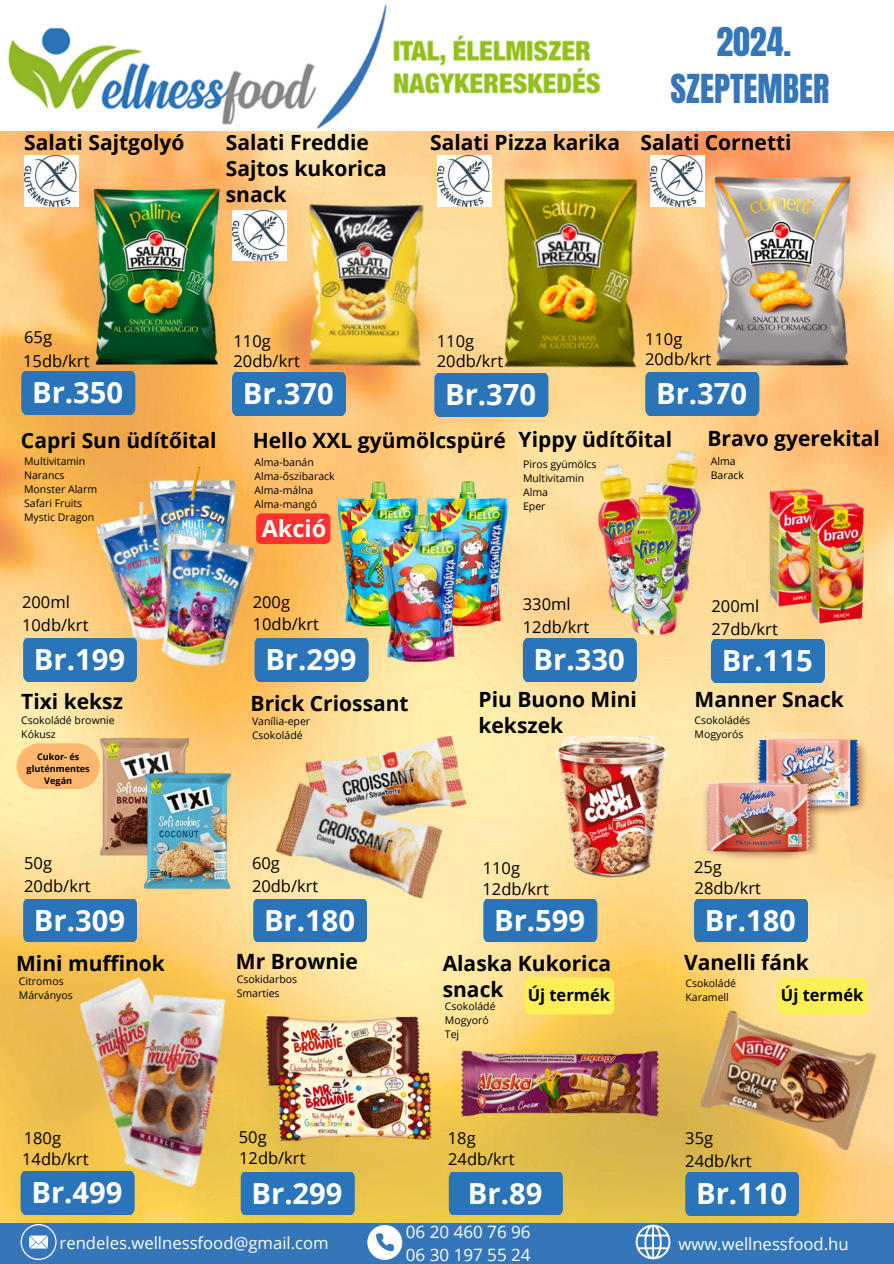
<style>
.page{position:relative;width:894px;height:1264px;background:#fff}
.page>*{position:absolute;margin:0;border:0;box-sizing:border-box;transform-origin:0 0}
.t1{font:33.9px/47.2px "Anton";color:#3576ba;text-align:center}
.t2{font:700 30px "Open Sans";color:#fff}
.t3{font:700 29.1px "Open Sans";color:#fff}
.t4{font:700 23.4px "Open Sans";color:#fff}
.t5{font:700 21px/25.8px "Open Sans";color:#000}
.t6{font:17.1px/23.4px "Open Sans";color:#fff}
.t7{font:16.65px "Open Sans";color:#fff}
.t8{font:16.5px/22.5px "Open Sans";color:#000}
.t9{font:700 16.5px "Open Sans";color:#000}
.t10{font:10.5px "Open Sans";color:#000}
.t11{font:700 9.15px/12.1px "Open Sans";color:#000;text-align:center}
</style>
<div class="page">
<img style="left:0;top:131px;width:893px;height:1091px">
<img style="left:8px;top:4px;width:593px;height:125px">
<div style="left:0;top:1222px;width:893px;height:41px;background:#3576ba"></div>
<img style="left:67px;top:188px;width:159px;height:179px">
<img style="left:275px;top:175px;width:159px;height:211px">
<img style="left:434px;top:144px;width:239px;height:253px">
<img style="left:24px;top:156px;width:54px;height:50px">
<img style="left:232px;top:210px;width:54px;height:51px">
<img style="left:438px;top:156px;width:54px;height:50px">
<img style="left:686px;top:175px;width:169px;height:193px">
<img style="left:650px;top:156px;width:54px;height:50px">
<img style="left:85px;top:485px;width:56px;height:175px">
<img style="left:121px;top:464px;width:142px;height:142px">
<img style="left:141px;top:510px;width:126px;height:170px">
<img style="left:314px;top:477px;width:107px;height:161px">
<img style="left:397px;top:479px;width:113px;height:158px">
<img style="left:338px;top:508px;width:131px;height:167px">
<img style="left:585px;top:457px;width:54px;height:164px">
<img style="left:639px;top:448px;width:69px;height:159px">
<img style="left:628px;top:481px;width:52px;height:155px">
<img style="left:756px;top:477px;width:73px;height:140px">
<img style="left:798px;top:495px;width:70px;height:135px">
<img style="left:97px;top:734px;width:99px;height:131px">
<img style="left:138px;top:772px;width:96px;height:122px">
<svg style="left:17px;top:743px;width:83px;height:46px;background:#fdbd75"></svg>
<img style="left:239px;top:733px;width:237px;height:210px">
<img style="left:544px;top:736px;width:135px;height:148px">
<img style="left:733px;top:732px;width:148px;height:86px">
<img style="left:681px;top:780px;width:153px;height:101px">
<img style="left:69px;top:967px;width:150px;height:204px">
<img style="left:114px;top:981px;width:135px;height:222px">
<img style="left:265px;top:1007px;width:155px;height:86px">
<img style="left:277px;top:1056px;width:155px;height:100px">
<img style="left:456px;top:1047px;width:207px;height:74px">
<img style="left:686px;top:1000px;width:203px;height:166px">
<div style="left:21px;top:371px;width:114px;height:43px;background:#2a74ba"></div>
<div style="left:232px;top:372px;width:113px;height:43px;background:#2a74ba"></div>
<div style="left:434px;top:373px;width:114px;height:43px;background:#2a74ba"></div>
<div style="left:645px;top:372px;width:113px;height:43px;background:#2a74ba"></div>
<div style="left:23px;top:638px;width:114px;height:43px;background:#2a74ba"></div>
<div style="left:254px;top:638px;width:114px;height:43px;background:#2a74ba"></div>
<div style="left:522px;top:638px;width:114px;height:43px;background:#2a74ba"></div>
<div style="left:710px;top:639px;width:114px;height:43px;background:#2a74ba"></div>
<div style="left:23px;top:899px;width:114px;height:42px;background:#2a74ba"></div>
<div style="left:253px;top:899px;width:114px;height:42px;background:#2a74ba"></div>
<div style="left:483px;top:899px;width:114px;height:42px;background:#2a74ba"></div>
<div style="left:693px;top:899px;width:114px;height:42px;background:#2a74ba"></div>
<div style="left:21px;top:1171px;width:113px;height:43px;background:#2a74ba"></div>
<div style="left:241px;top:1172px;width:113px;height:42px;background:#2a74ba"></div>
<div style="left:685px;top:1172px;width:113px;height:43px;background:#2a74ba"></div>
<div style="left:448px;top:1172px;width:114px;height:42px;background:#2a74ba"></div>
<div style="left:524px;top:977px;width:90px;height:37px;background:#faef54"></div>
<div style="left:777px;top:977px;width:90px;height:37px;background:#faef54"></div>
<div style="left:256px;top:513px;width:74px;height:31px;background:#ff3131"></div>
<svg style="left:21px;top:1224px;width:36px;height:35px"></svg>
<svg style="left:367px;top:1225px;width:35px;height:34px"></svg>
<svg style="left:635px;top:1224px;width:35px;height:35px"></svg>
<p class="t5" style="left:24px;top:129px;width:162px">Salati Sajtgolyó</p>
<h2 class="t5" style="left:226px;top:129px;width:162px">Salati Freddie<br>Sajtos kukorica snack</h2>
<p class="t5" style="left:430px;top:129px;width:191px">Salati Pizza karika</p>
<p class="t1" style="left:670px;top:18px;width:160px">2024.<br>SZEPTEMBER</p>
<p class="t5" style="left:640px;top:129px;width:153px">Salati Cornetti</p>
<p class="t8" style="left:24px;top:325px;width:29px">65g</p>
<p class="t8" style="left:23px;top:349px;width:68px">15db/krt</p>
<p class="t8" style="left:233px;top:329px;width:39px">110g</p>
<p class="t8" style="left:233px;top:350px;width:68px">20db/krt</p>
<p class="t8" style="left:436px;top:329px;width:39px">110g</p>
<p class="t8" style="left:436px;top:350px;width:68px">20db/krt</p>
<p class="t8" style="left:645px;top:327px;width:39px">110g</p>
<h6 class="t8" style="left:645px;top:347px;width:68px">20db/krt</h6>
<p class="t3" style="left:32px;top:372px;width:92px">Br.350</p>
<p class="t3" style="left:243px;top:373px;width:92px">Br.370</p>
<p class="t3" style="left:445px;top:374px;width:92px">Br.370</p>
<p class="t3" style="left:656px;top:373px;width:92px">Br.370</p>
<h4 class="t5" style="left:21px;top:427px;width:197px">Capri Sun üdítőital</h4>
<p class="t5" style="left:253px;top:427px;width:254px">Hello XXL gyümölcspüré</p>
<p class="t5" style="left:518px;top:426px;width:155px">Yippy üdítőital</p>
<p class="t5" style="left:707px;top:425px;width:174px">Bravo gyerekital</p>
<h6 class="t10" style="left:24px;top:453px;width:63px">Multivitamin</h6>
<p class="t10" style="left:24px;top:467px;width:42px">Narancs</p>
<h2 class="t10" style="left:24px;top:481px;width:75px">Monster Alarm</h2>
<p class="t10" style="left:24px;top:495px;width:60px">Safari Fruits</p>
<h2 class="t10" style="left:24px;top:509px;width:72px">Mystic Dragon</h2>
<p class="t10" style="left:254px;top:454px;width:61px">Alma-banán</p>
<p class="t10" style="left:254px;top:468px;width:82px">Alma-őszibarack</p>
<p class="t10" style="left:254px;top:482px;width:60px">Alma-málna</p>
<p class="t10" style="left:254px;top:496px;width:64px">Alma-mangó</p>
<h2 class="t4" style="left:262px;top:512px;width:66px">Akció</h2>
<h6 class="t10" style="left:523px;top:456px;width:75px">Piros gyümölcs</h6>
<p class="t10" style="left:523px;top:470px;width:63px">Multivitamin</p>
<h2 class="t10" style="left:523px;top:484px;width:26px">Alma</h2>
<h4 class="t10" style="left:523px;top:498px;width:24px">Eper</h4>
<p class="t10" style="left:710px;top:453px;width:26px">Alma</p>
<p class="t10" style="left:710px;top:467px;width:35px">Barack</p>
<p class="t8" style="left:22px;top:590px;width:68px">200ml<br>10db/krt</p>
<h4 class="t8" style="left:253px;top:590px;width:68px">200g<br>10db/krt</h4>
<p class="t8" style="left:522px;top:592px;width:68px">330ml<br>12db/krt</p>
<h6 class="t8" style="left:711px;top:594px;width:68px">200ml<br>27db/krt</h6>
<p class="t3" style="left:34px;top:638px;width:92px">Br.199</p>
<p class="t3" style="left:265px;top:638px;width:92px">Br.299</p>
<p class="t3" style="left:533px;top:639px;width:92px">Br.330</p>
<p class="t3" style="left:721px;top:640px;width:92px">Br.115</p>
<h6 class="t5" style="left:21px;top:688px;width:103px">Tixi keksz</h6>
<p class="t10" style="left:21px;top:712px;width:95px">Csokoládé brownie</p>
<h2 class="t10" style="left:21px;top:726px;width:36px">Kókusz</h2>
<p class="t11" style="left:27px;top:750px;width:65px">Cukor- és gluténmentes</p>
<h2 class="t11" style="left:44px;top:774px;width:29px">Vegán</h2>
<h4 class="t8" style="left:24px;top:851px;width:68px">50g<br>20db/krt</h4>
<p class="t5" style="left:250px;top:689px;width:160px">Brick Criossant</p>
<h6 class="t10" style="left:252px;top:713px;width:60px">Vanília-eper</h6>
<h6 class="t10" style="left:252px;top:727px;width:52px">Csokoládé</h6>
<p class="t8" style="left:252px;top:851px;width:68px">60g<br>20db/krt</p>
<h2 class="t5" style="left:478px;top:686px;width:160px">Piu Buono Mini kekszek</h2>
<h4 class="t8" style="left:482px;top:856px;width:39px">110g</h4>
<p class="t8" style="left:482px;top:877px;width:68px">12db/krt</p>
<p class="t5" style="left:694px;top:686px;width:151px">Manner Snack</p>
<h6 class="t10" style="left:694px;top:712px;width:57px">Csokoládés</h6>
<h6 class="t10" style="left:694px;top:726px;width:50px">Mogyorós</h6>
<p class="t8" style="left:693px;top:855px;width:29px">25g</p>
<p class="t8" style="left:694px;top:876px;width:68px">28db/krt</p>
<p class="t3" style="left:34px;top:899px;width:92px">Br.309</p>
<p class="t3" style="left:264px;top:899px;width:92px">Br.180</p>
<p class="t3" style="left:494px;top:899px;width:92px">Br.599</p>
<p class="t3" style="left:704px;top:899px;width:92px">Br.180</p>
<p class="t5" style="left:16px;top:949px;width:150px">Mini muffinok</p>
<h2 class="t10" style="left:19px;top:973px;width:46px">Citromos</h2>
<h4 class="t10" style="left:19px;top:987px;width:55px">Márványos</h4>
<h4 class="t8" style="left:24px;top:1126px;width:39px">180g</h4>
<p class="t8" style="left:22px;top:1147px;width:68px">14db/krt</p>
<p class="t5" style="left:236px;top:948px;width:123px">Mr Brownie</p>
<p class="t10" style="left:237px;top:971px;width:62px">Csokidarbos</p>
<p class="t10" style="left:237px;top:985px;width:44px">Smarties</p>
<p class="t8" style="left:239px;top:1125px;width:29px">50g</p>
<p class="t8" style="left:239px;top:1146px;width:68px">12db/krt</p>
<h6 class="t5" style="left:683px;top:949px;width:126px">Vanelli fánk</h6>
<p class="t5" style="left:442px;top:949px;width:170px">Alaska Kukorica snack</p>
<p class="t10" style="left:445px;top:998px;width:52px">Csokoládé</p>
<h6 class="t10" style="left:445px;top:1012px;width:45px">Mogyoró</h6>
<h6 class="t10" style="left:445px;top:1026px;width:16px">Tej</h6>
<p class="t10" style="left:685px;top:975px;width:52px">Csokoládé</p>
<h2 class="t9" style="left:527px;top:983px;width:84px">Új termék</h2>
<h2 class="t10" style="left:685px;top:989px;width:45px">Karamell</h2>
<p class="t9" style="left:780px;top:983px;width:84px">Új termék</p>
<h2 class="t8" style="left:447px;top:1126px;width:29px">18g</h2>
<h4 class="t8" style="left:448px;top:1147px;width:68px">24db/krt</h4>
<h6 class="t8" style="left:685px;top:1126px;width:68px">35g<br>24db/krt</h6>
<h3 class="t3" style="left:31px;top:1172px;width:92px">Br.499</h3>
<h6 class="t3" style="left:251px;top:1172px;width:92px">Br.299</h6>
<p class="t3" style="left:468px;top:1172px;width:76px">Br.89</p>
<h6 class="t3" style="left:696px;top:1173px;width:92px">Br.110</h6>
<p class="t2" style="left:54px;top:1172px;width:44px">Br.</p>
<h4 class="t6" style="left:406px;top:1219px;width:126px">06 20 460 76 96<br>06 30 197 55 24</h4>
<p class="t7" style="left:60px;top:1230px;width:270px">rendeles.wellnessfood@gmail.com</p>
<h5 class="t7" style="left:678px;top:1232px;width:172px">www.wellnessfood.hu</h5>
</div>
